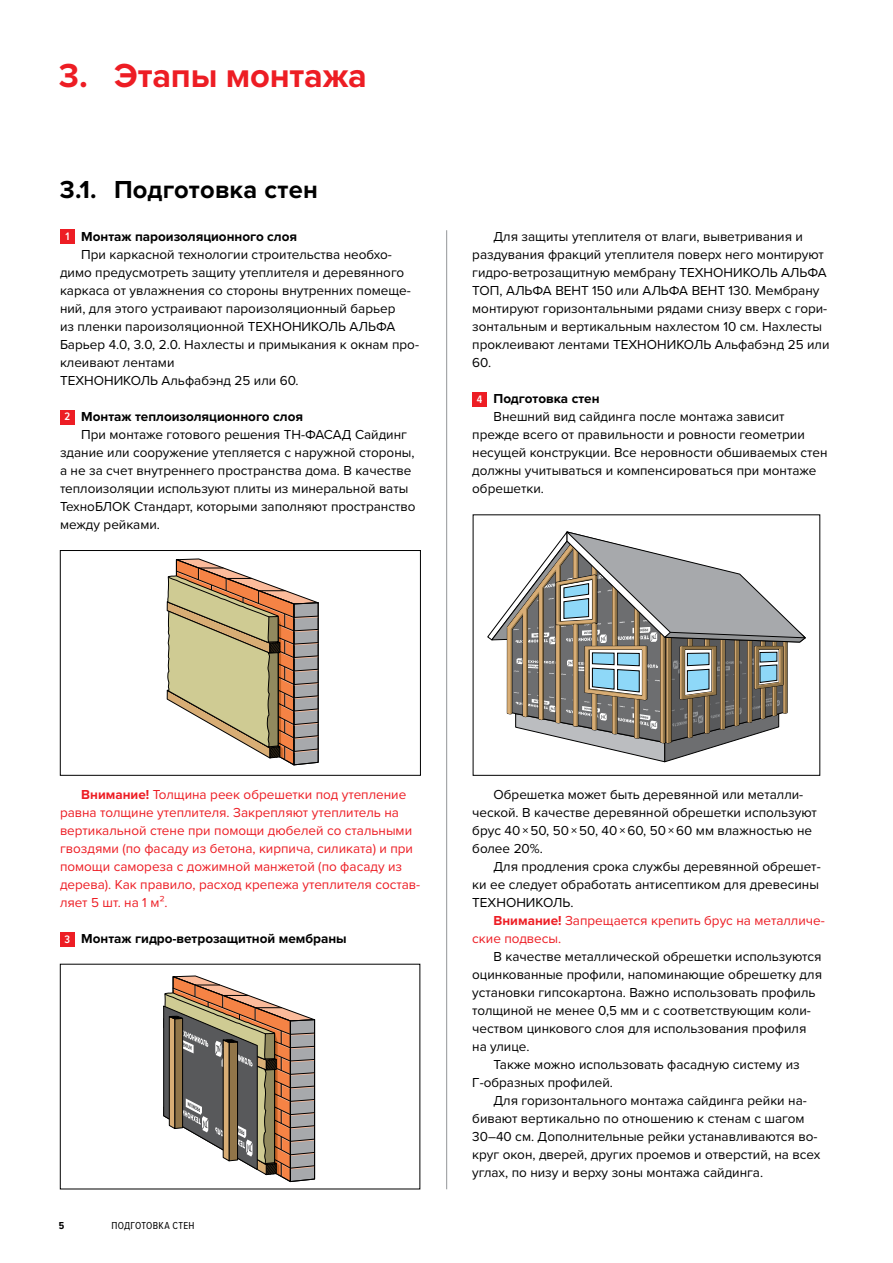
<style>
.page{position:relative;width:893px;height:1263px;background:#fff}
.page>*{position:absolute;margin:0;border:0;box-sizing:border-box;transform-origin:0 0}
.t1{font:700 34.5px "Proxima Nova";letter-spacing:-.01em;color:#ed1d24}
.t2{font:700 25.5px "Proxima Nova";letter-spacing:.01em;color:#000}
.t3{font:13.5px/18px "Proxima Nova";color:#000}
.t4{font:13.5px/18px "Proxima Nova";color:#ed1d24}
.t5{font:700 13.5px "Proxima Nova";color:#000}
.t6{font:600 11.25px "Proxima Nova Cond";color:#fff}
.t7{font:10.5px "Proxima Nova Cond";color:#000}
.t8{font:700 10.5px "Proxima Nova Cond";color:#000}
.s1{font-weight:700}
</style>
<div class="page">
<svg style="left:166px;top:558px;width:153px;height:208px"></svg>
<div style="left:60px;top:550px;width:361px;height:226px;border:1px solid #000"></div>
<svg style="left:163px;top:975px;width:153px;height:208px"></svg>
<hr style="left:446px;top:230px;width:1px;height:959px;background:#939598">
<div style="left:60px;top:229px;width:15px;height:15px;background:#ed1d24"></div>
<div style="left:60px;top:410px;width:15px;height:15px;background:#ed1d24"></div>
<div style="left:60px;top:932px;width:15px;height:15px;background:#ed1d24"></div>
<svg style="left:487px;top:531px;width:319px;height:232px"></svg>
<div style="left:472px;top:392px;width:15px;height:15px;background:#ed1d24"></div>
<h1 class="t1" style="left:59px;top:55px;width:309px">3. Этапы монтажа</h1>
<h2 class="t2" style="left:60px;top:175px;width:259px">3.1. Подготовка стен</h2>
<p class="t5" style="left:81px;top:228px;width:217px">Монтаж пароизоляционного слоя</p>
<p class="t3" style="left:60px;top:246px;width:361px;text-indent:21px">При каркасной технологии строительства необхо&shy;димо предусмотреть защиту утеплителя и деревянного каркаса от увлажнения со стороны внутренних помеще&shy;ний, для этого устраивают пароизоляционный барьер<br>из пленки пароизоляционной ТЕХНОНИКОЛЬ АЛЬФА Барьер 4.0, 3.0, 2.0. Нахлесты и примыкания к окнам про&shy;клеивают лентами<br>ТЕХНОНИКОЛЬ Альфабэнд 25 или 60.</p>
<p class="t5" style="left:81px;top:408px;width:223px">Монтаж теплоизоляционного слоя</p>
<p class="t3" style="left:60px;top:426px;width:357px;text-indent:21px">При монтаже готового решения ТН-ФАСАД Сайдинг здание или сооружение утепляется с наружной стороны, а не за счет внутреннего пространства дома. В качестве теплоизоляции используют плиты из минеральной ваты ТехноБЛОК Стандарт, которыми заполняют пространство между рейками.</p>
<p class="t6" style="left:65px;top:229px;width:5px">1</p>
<p class="t6" style="left:65px;top:410px;width:7px">2</p>
<p class="t3" style="left:472px;top:228px;width:359px;text-indent:21px">Для защиты утеплителя от влаги, выветривания и раздувания фракций утеплителя поверх него монтируют гидро-ветрозащитную мембрану ТЕХНОНИКОЛЬ АЛЬФА ТОП, АЛЬФА ВЕНТ 150 или АЛЬФА ВЕНТ 130. Мембрану монтируют горизонтальными рядами снизу вверх с гори&shy;зонтальным и вертикальным нахлестом 10 см. Нахлесты проклеивают лентами ТЕХНОНИКОЛЬ Альфабэнд 25 или 60.</p>
<p class="t5" style="left:493px;top:390px;width:108px">Подготовка стен</p>
<p class="t3" style="left:472px;top:408px;width:357px;text-indent:21px">Внешний вид сайдинга после монтажа зависит прежде всего от правильности и ровности геометрии несущей конструкции. Все неровности обшиваемых стен должны учитываться и компенсироваться при монтаже обрешетки.</p>
<p class="t6" style="left:477px;top:392px;width:7px">4</p>
<p class="t4" style="left:60px;top:786px;width:362px;text-indent:21px"><span class="s1">Внимание!</span> Толщина реек обрешетки под утепление равна толщине утеплителя. Закрепляют утеплитель на вертикальной стене при помощи дюбелей со стальными гвоздями (по фасаду из бетона, кирпича, силиката) и при помощи самореза с дожимной манжетой (по фасаду из дерева). Как правило, расход крепежа утеплителя состав&shy;ляет 5 шт. на 1 м².</p>
<p class="t5" style="left:81px;top:930px;width:267px">Монтаж гидро-ветрозащитной мембраны</p>
<p class="t6" style="left:65px;top:932px;width:7px">3</p>
<p class="t8" style="left:59px;top:1219px;width:7px">5</p>
<p class="t7" style="left:112px;top:1219px;width:68px">ПОДГОТОВКА СТЕН</p>
<p class="t3" style="left:472px;top:786px;width:346px;text-indent:21px">Обрешетка может быть деревянной или металли&shy;ческой. В качестве деревянной обрешетки используют брус 40 × 50, 50 × 50, 40 × 60, 50 × 60 мм влажностью не более 20%.</p>
<p class="t3" style="left:472px;top:858px;width:350px;text-indent:21px">Для продления срока службы деревянной обрешет&shy;ки ее следует обработать антисептиком для древесины<br>ТЕХНОНИКОЛЬ.</p>
<p class="t4" style="left:472px;top:912px;width:354px;text-indent:21px"><span class="s1">Внимание!</span> Запрещается крепить брус на металличе&shy;ские подвесы.</p>
<p class="t3" style="left:493px;top:948px;width:330px">В качестве металлической обрешетки используются</p>
<p class="t3" style="left:472px;top:966px;width:351px">оцинкованные профили, напоминающие обрешетку для</p>
<p class="t3" style="left:472px;top:984px;width:345px">установки гипсокартона. Важно использовать профиль</p>
<p class="t3" style="left:472px;top:1002px;width:340px">толщиной не менее 0,5 мм и с соответствующим коли-</p>
<p class="t3" style="left:472px;top:1020px;width:336px">чеством цинкового слоя для использования профиля</p>
<p class="t3" style="left:472px;top:1038px;width:59px">на улице.</p>
<p class="t3" style="left:493px;top:1056px;width:308px">Также можно использовать фасадную систему из</p>
<p class="t3" style="left:472px;top:1074px;width:142px">Г-образных профилей.</p>
<p class="t3" style="left:493px;top:1092px;width:315px">Для горизонтального монтажа сайдинга рейки на-</p>
<p class="t3" style="left:472px;top:1110px;width:334px">бивают вертикально по отношению к стенам с шагом</p>
<p class="t3" style="left:472px;top:1128px;width:347px">30–40 см. Дополнительные рейки устанавливаются во-</p>
<p class="t3" style="left:472px;top:1146px;width:349px">круг окон, дверей, других проемов и отверстий, на всех</p>
<p class="t3" style="left:472px;top:1164px;width:292px">углах, по низу и верху зоны монтажа сайдинга.</p>
</div>
